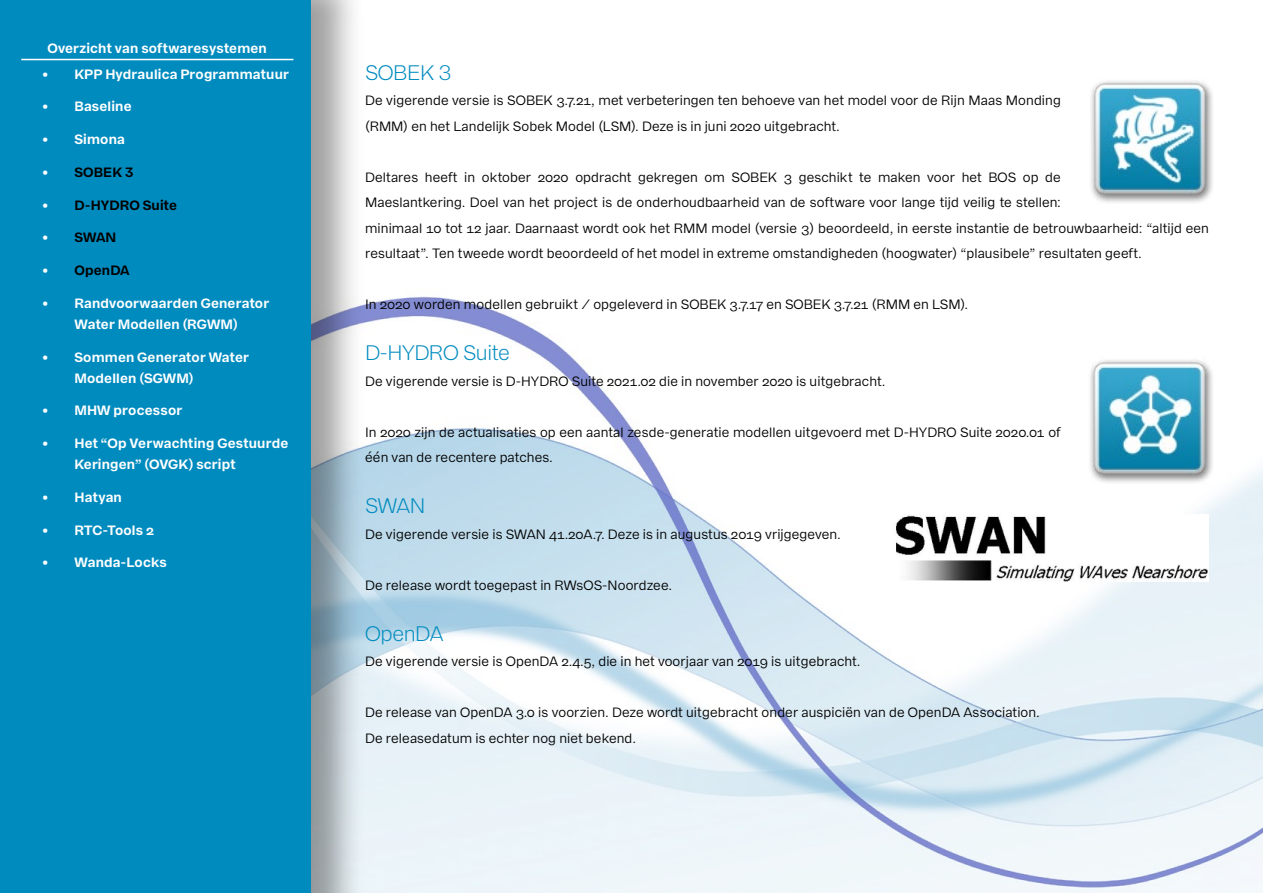
<style>
.page{position:relative;width:1263px;height:893px;background:#fff}
.page>*{position:absolute;margin:0;border:0;box-sizing:border-box;transform-origin:0 0}
.hoofstuk_titel_klein{font:300 21px "Franca";letter-spacing:-.02em;color:#008bbf}
.Platte_tekst{font:300 21px "Franca";letter-spacing:-.02em;color:#008bbf}
.Platte_tekst-2{font:13.5px/25.5px "Franca";letter-spacing:.01em;color:#000}
.Inhoudsopgave{font:700 13.5px/21px "Franca";letter-spacing:.015em;color:#fff}
.t1{font:700 13.5px "Franca";letter-spacing:.01em;color:#000}
.s1{color:#fff}
</style>
<div class="page">
<img style="left:365px;top:296px;width:898px;height:597px">
<div style="left:0;top:0;width:365px;height:893px;background:#000;opacity:.38"></div>
<div style="left:0;top:0;width:310px;height:893px;background:#008bbf"></div>
<hr style="left:21px;top:59px;width:272px;height:1px;background:#fff">
<img style="left:1086px;top:356px;width:127px;height:127px">
<img style="left:893px;top:515px;width:316px;height:66px">
<img style="left:1090px;top:80px;width:123px;height:123px">
<p class="Inhoudsopgave" style="left:47px;top:38px;width:221px">Overzicht van softwaresystemen</p>
<p class="Inhoudsopgave" style="left:43px;top:63px;width:248px">• KPP Hydraulica Programmatuur</p>
<p class="Inhoudsopgave" style="left:43px;top:96px;width:91px">• Baseline</p>
<p class="Inhoudsopgave" style="left:43px;top:129px;width:84px">• Simona</p>
<p class="t1" style="left:43px;top:164px;width:92px"><span class="s1">•</span> SOBEK 3</p>
<p class="t1" style="left:43px;top:196px;width:136px"><span class="s1">•</span> D-HYDRO Suite</p>
<p class="t1" style="left:43px;top:229px;width:75px"><span class="s1">•</span> SWAN</p>
<p class="t1" style="left:43px;top:262px;width:89px"><span class="s1">•</span> OpenDA</p>
<p class="Inhoudsopgave" style="left:43px;top:293px;width:228px;text-align:center">• Randvoorwaarden Generator<br>Water Modellen (RGWM)</p>
<p class="Inhoudsopgave" style="left:74px;top:346px;width:176px;text-indent:-32px">• Sommen Generator Water<br>Modellen (SGWM)</p>
<p class="Inhoudsopgave" style="left:43px;top:400px;width:141px">• MHW processor</p>
<p class="Inhoudsopgave" style="left:74px;top:433px;width:215px;text-indent:-32px">• Het “Op Verwachting Gestuurde<br>Keringen” (OVGK) script</p>
<p class="Inhoudsopgave" style="left:43px;top:487px;width:81px">• Hatyan</p>
<p class="Inhoudsopgave" style="left:43px;top:520px;width:113px">• RTC-Tools 2</p>
<p class="Inhoudsopgave" style="left:43px;top:552px;width:126px">• Wanda-Locks</p>
<p class="hoofstuk_titel_klein" style="left:365px;top:60px;width:88px">SOBEK 3</p>
<p class="Platte_tekst-2" style="left:365px;top:88px;width:697px">De vigerende versie is SOBEK 3.7.21, met verbeteringen ten behoeve van het model voor de Rijn Maas Monding (RMM) en het Landelijk Sobek Model (LSM). Deze is in juni 2020 uitgebracht.</p>
<p class="Platte_tekst-2" style="left:365px;top:164px;width:845px">Deltares heeft in oktober 2020 opdracht gekregen om SOBEK 3 geschikt te maken voor het BOS op de<br>Maeslantkering. Doel van het project is de onderhoudbaarheid van de software voor lange tijd veilig te stellen:<br>minimaal 10 tot 12 jaar. Daarnaast wordt ook het RMM model (versie 3) beoordeeld, in eerste instantie de betrouwbaarheid: “altijd een resultaat”. Ten tweede wordt beoordeeld of het model in extreme omstandigheden (hoogwater) “plausibele” resultaten geeft.</p>
<p class="Platte_tekst-2" style="left:365px;top:292px;width:604px">In 2020 worden modellen gebruikt / opgeleverd in SOBEK 3.7.17 en SOBEK 3.7.21 (RMM en LSM).</p>
<p class="hoofstuk_titel_klein" style="left:365px;top:340px;width:146px">D-HYDRO Suite</p>
<p class="Platte_tekst-2" style="left:365px;top:368px;width:522px">De vigerende versie is D-HYDRO Suite 2021.02 die in november 2020 is uitgebracht.</p>
<p class="Platte_tekst-2" style="left:365px;top:419px;width:697px">In 2020 zijn de actualisaties op een aantal zesde-generatie modellen uitgevoerd met D-HYDRO Suite 2020.01 of één van de recentere patches.</p>
<p class="hoofstuk_titel_klein" style="left:365px;top:493px;width:62px">SWAN</p>
<p class="Platte_tekst-2" style="left:365px;top:521px;width:477px">De vigerende versie is SWAN 41.20A.7. Deze is in augustus 2019 vrijgegeven.</p>
<p class="Platte_tekst-2" style="left:365px;top:572px;width:309px">De release wordt toegepast in RWsOS-Noordzee.</p>
<p class="Platte_tekst" style="left:365px;top:621px;width:80px">OpenDA</p>
<p class="Platte_tekst-2" style="left:365px;top:649px;width:497px">De vigerende versie is OpenDA 2.4.5, die in het voorjaar van 2019 is uitgebracht.</p>
<p class="Platte_tekst-2" style="left:365px;top:700px;width:676px">De release van OpenDA 3.0 is voorzien. Deze wordt uitgebracht onder auspiciën van de OpenDA Association.</p>
<p class="Platte_tekst-2" style="left:365px;top:725px;width:272px">De releasedatum is echter nog niet bekend.</p>
</div>
